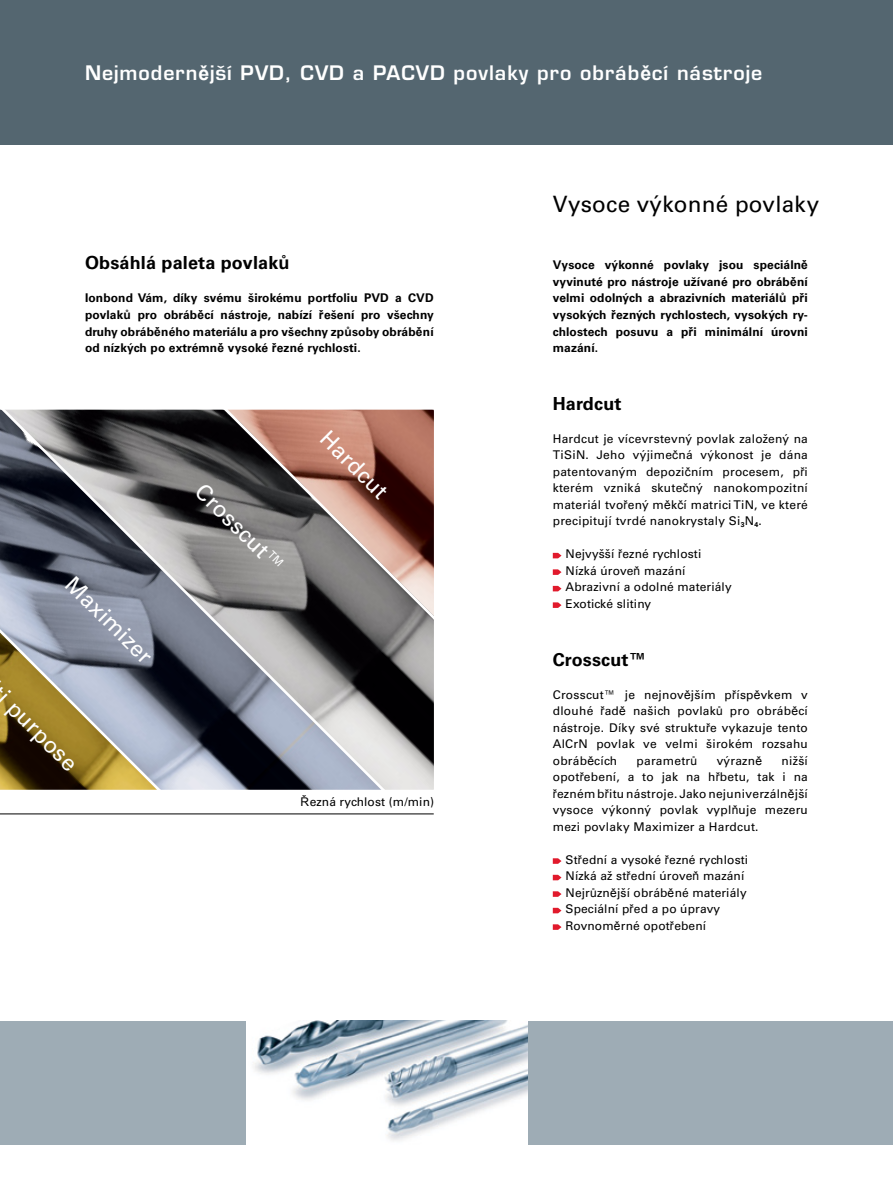
<style>
.page{position:relative;width:893px;height:1187px;background:#fff}
.page>*{position:absolute;margin:0;border:0;box-sizing:border-box;transform-origin:0 0}
._03_GT_weiss{font:22.5px "Univers LT Std";color:#fff}
._01_Titel{font:22.5px "Univers LT Std";letter-spacing:.01em;color:#000}
._01_Titel_Balken{font:600 19.5px "Eurostile LT Std";letter-spacing:.05em;color:#fff}
._02_UT{font:700 18px "Univers LT Std";letter-spacing:.01em;color:#000}
._03_GT{font:12px/16.5px "Univers LT Std";letter-spacing:.01em;color:#000;text-align:justify}
._03_GT_bold{font:700 12px/16.5px "Univers LT Std";letter-spacing:.01em;color:#000;text-align:justify}
.s1{font-family:"Arial";font-weight:700}
.s2{font-family:"Arial"}
</style>
<div class="page">
<div style="left:0;top:1020px;width:893px;height:124px;background:#9eacb5"></div>
<img style="left:247px;top:1020px;width:280px;height:124px">
<div style="left:0;top:0;width:893px;height:145px;background:#546670"></div>
<svg style="left:553px;top:553px;width:8px;height:5px"></svg>
<svg style="left:553px;top:569px;width:8px;height:6px"></svg>
<svg style="left:553px;top:586px;width:8px;height:5px"></svg>
<svg style="left:553px;top:602px;width:8px;height:6px"></svg>
<svg style="left:553px;top:858px;width:8px;height:5px"></svg>
<svg style="left:553px;top:874px;width:8px;height:6px"></svg>
<svg style="left:553px;top:891px;width:8px;height:5px"></svg>
<svg style="left:553px;top:907px;width:8px;height:6px"></svg>
<svg style="left:553px;top:924px;width:8px;height:5px"></svg>
<svg style="left:0;top:409px;width:434px;height:405px;background:#847e7c"></svg>
<p class="_01_Titel_Balken" style="left:85px;top:60px;width:679px">Nejmodern<span class="s1">ě</span>jší PVD, CVD a PACVD povlaky pro obráb<span class="s1">ě</span>cí nástroje</p>
<p class="_02_UT" style="left:85px;top:252px;width:206px">Obsáhlá paleta povlak<span class="s2">ů</span></p>
<p class="_03_GT_bold" style="left:85px;top:290px;width:350px">Ionbond Vám, díky svému širokému portfoliu PVD a CVD povlak<span class="s2">ů</span> pro obráb<span class="s2">ě</span>cí nástroje, nabízí <span class="s2">ř</span>ešení pro všechny druhy obráb<span class="s2">ě</span>ného materiálu a pro všechny zp<span class="s2">ů</span>soby obráb<span class="s2">ě</span>ní od nízkých po extrémn<span class="s2">ě</span> vysoké <span class="s2">ř</span>ezné rychlosti.</p>
<p class="_03_GT_weiss" style="left:79px;top:570px;width:114px;rotate:45deg">Maximizer</p>
<h1 class="_03_GT_weiss" style="left:11px;top:685px;width:103px;rotate:45deg">i purpose</h1>
<p class="_03_GT_weiss" style="left:209px;top:478px;width:118px;rotate:45deg">Crosscut™</p>
<p class="_03_GT_weiss" style="left:334px;top:425px;width:87px;rotate:45deg">Hardcut</p>
<p class="_03_GT" style="left:301px;top:793px;width:135px"><span class="s2">Ř</span>ezná rychlost (m/min)</p>
<p class="_01_Titel" style="left:553px;top:190px;width:268px">Vysoce výkonné povlaky</p>
<p class="_03_GT_bold" style="left:553px;top:257px;width:257px">Vysoce výkonné povlaky jsou speciáln<span class="s2">ě </span>vyvinuté pro nástroje užívané pro obráb<span class="s2">ě</span>ní velmi odolných a abrazivních materiál<span class="s2">ů</span> p<span class="s2">ř</span>i vysokých <span class="s2">ř</span>ezných rychlostech, vysokých ry&shy;chlostech posuvu a p<span class="s2">ř</span>i minimální úrovni mazání.</p>
<p class="_02_UT" style="left:553px;top:393px;width:70px">Hardcut</p>
<p class="_03_GT" style="left:553px;top:430px;width:257px">Hardcut je vícevrstevný povlak založený na TiSiN. Jeho výjime<span class="s2">č</span>ná výkonost je dána patentovaným depozi<span class="s2">č</span>ním procesem, p<span class="s2">ř</span>i kterém vzniká skute<span class="s2">č</span>ný nanokompozitní materiál tvo<span class="s2">ř</span>ený m<span class="s2">ě</span>k<span class="s2">č</span>í matrici TiN, ve které precipitují tvrdé nanokrystaly Si<sub>3</sub>N<sub>4</sub>.</p>
<p class="_03_GT" style="left:566px;top:546px;width:137px">Nejvyšší <span class="s2">ř</span>ezné rychlosti</p>
<p class="_03_GT" style="left:566px;top:562px;width:121px">Nízká úrove<span class="s2">ň</span> mazání</p>
<p class="_03_GT" style="left:566px;top:579px;width:168px">Abrazivní a odolné materiály</p>
<p class="_03_GT" style="left:566px;top:595px;width:87px">Exotické slitiny</p>
<p class="_02_UT" style="left:553px;top:648px;width:95px">Crosscut™</p>
<p class="_03_GT" style="left:553px;top:686px;width:257px">Crosscut™ je nejnov<span class="s2">ě</span>jším p<span class="s2">ř</span>ísp<span class="s2">ě</span>vkem v dlouhé <span class="s2">ř</span>ad<span class="s2">ě</span> našich povlak<span class="s2">ů</span> pro obráb<span class="s2">ě</span>cí nástroje. Díky své struktu<span class="s2">ř</span>e vykazuje tento AlCrN povlak ve velmi širokém rozsahu obráb<span class="s2">ě</span>cích</p>
<p class="_03_GT" style="left:637px;top:752px;width:62px">parametr<span class="s2">ů</span></p>
<p class="_03_GT" style="left:717px;top:752px;width:47px">výrazn<span class="s2">ě</span></p>
<p class="_03_GT" style="left:553px;top:752px;width:257px;text-indent:229px">nižší opot<span class="s2">ř</span>ebení, a to jak na h<span class="s2">ř</span>betu, tak i na <span class="s2">ř</span>ezném b<span class="s2">ř</span>itu nástroje. Jako nejuniverzáln<span class="s2">ě</span>jší vysoce výkonný povlak vypl<span class="s2">ň</span>uje mezeru mezi povlaky Maximizer a Hardcut.</p>
<p class="_03_GT" style="left:566px;top:851px;width:184px">St<span class="s2">ř</span>ední a vysoké <span class="s2">ř</span>ezné rychlosti</p>
<p class="_03_GT" style="left:566px;top:867px;width:180px">Nízká až st<span class="s2">ř</span>ední úrove<span class="s2">ň</span> mazání</p>
<p class="_03_GT" style="left:566px;top:884px;width:183px">Nejr<span class="s2">ů</span>zn<span class="s2">ě</span>jší obráb<span class="s2">ě</span>né materiály</p>
<p class="_03_GT" style="left:566px;top:900px;width:156px">Speciální p<span class="s2">ř</span>ed a po úpravy</p>
<p class="_03_GT" style="left:566px;top:917px;width:142px">Rovnom<span class="s2">ě</span>rné opot<span class="s2">ř</span>ebení</p>
</div>
